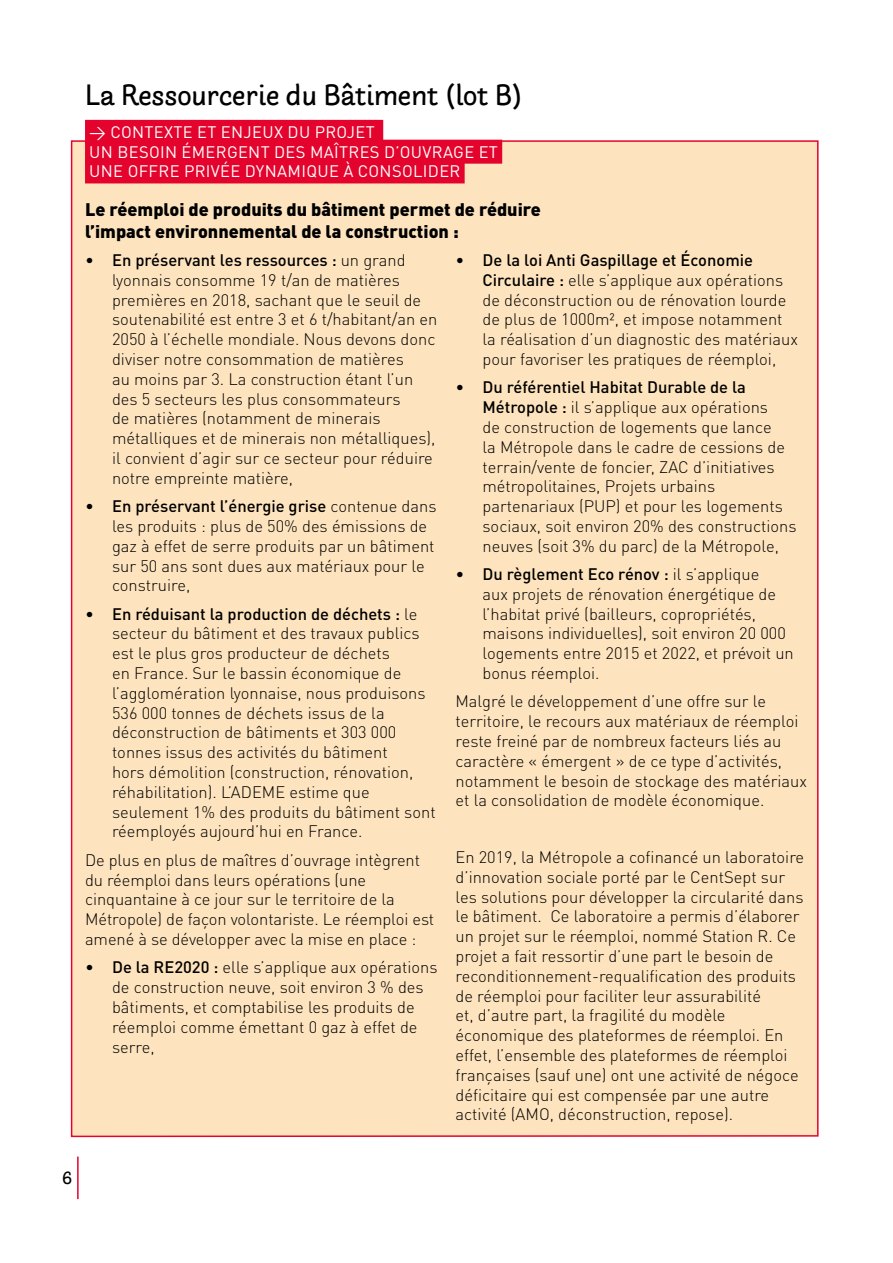
<style>
.page{position:relative;width:893px;height:1263px;background:#fff}
.page>*{position:absolute;margin:0;border:0;box-sizing:border-box;transform-origin:0 0}
.t1{font:27px "Arlette";letter-spacing:-.01em;color:#000}
.t2{font:900 18px/21.6px "DIN Pro";color:#000}
.t3{font:300 16.5px/19.8px "DIN Pro";color:#000}
.t4{font:16.5px/19.8px "DIN Pro";letter-spacing:.02em;color:#fff}
.t5{font:16.5px "Arlette";color:#000}
.s1{font-weight:500}
</style>
<div class="page">
<hr style="left:77px;top:1156px;width:2px;height:43px;background:#e4032c">
<div style="left:70px;top:140px;width:749px;height:998px;background:#fee4be"></div>
<div style="left:85px;top:120px;width:298px;height:24px;background:#e4032c"></div>
<div style="left:85px;top:140px;width:417px;height:24px;background:#e4032c"></div>
<div style="left:85px;top:159px;width:380px;height:24px;background:#e4032c"></div>
<h1 class="t1" style="left:85px;top:80px;width:439px">La Ressourcerie du Bâtiment (lot B)</h1>
<p class="t4" style="left:89px;top:120px;width:410px">→ CONTEXTE ET ENJEUX DU PROJET<br>UN BESOIN ÉMERGENT DES MAÎTRES D’OUVRAGE ET<br>UNE OFFRE PRIVÉE DYNAMIQUE À CONSOLIDER</p>
<p class="t2" style="left:85px;top:196px;width:457px">Le réemploi de produits du bâtiment permet de réduire l’impact environnemental de la construction :</p>
<p class="t3" style="left:112px;top:249px;width:327px;text-indent:-27px">• <span class="s1">En préservant les ressources :</span> un grand lyonnais consomme 19 t/an de matières premières en 2018, sachant que le seuil de soutenabilité est entre 3 et 6 t/habitant/an en 2050 à l’échelle mondiale. Nous devons donc diviser notre consommation de matières<br>au moins par 3. La construction étant l’un des 5 secteurs les plus consommateurs<br>de matières (notamment de minerais métalliques et de minerais non métalliques), il convient d’agir sur ce secteur pour réduire notre empreinte matière,</p>
<p class="t3" style="left:112px;top:495px;width:326px;text-indent:-27px">• <span class="s1">En préservant l’énergie grise</span> contenue dans les produits : plus de 50% des émissions de gaz à effet de serre produits par un bâtiment sur 50 ans sont dues aux matériaux pour le construire,</p>
<p class="t3" style="left:112px;top:602px;width:325px;text-indent:-27px">• <span class="s1">En réduisant la production de déchets :</span> le secteur du bâtiment et des travaux publics est le plus gros producteur de déchets<br>en France. Sur le bassin économique de l’agglomération lyonnaise, nous produisons 536 000 tonnes de déchets issus de la déconstruction de bâtiments et 303 000 tonnes issus des activités du bâtiment<br>hors démolition (construction, rénovation, réhabilitation). L’ADEME estime que seulement 1% des produits du bâtiment sont réemployés aujourd’hui en France.</p>
<p class="t3" style="left:85px;top:848px;width:351px">De plus en plus de maîtres d’ouvrage intègrent du réemploi dans leurs opérations (une cinquantaine à ce jour sur le territoire de la Métropole) de façon volontariste. Le réemploi est amené à se développer avec la mise en place :</p>
<p class="t3" style="left:112px;top:956px;width:327px;text-indent:-27px">• <span class="s1">De la RE2020 :</span> elle s’applique aux opérations de construction neuve, soit environ 3 % des bâtiments, et comptabilise les produits de réemploi comme émettant 0 gaz à effet de serre,</p>
<p class="t3" style="left:482px;top:249px;width:317px;text-indent:-27px">• <span class="s1">De la loi Anti Gaspillage et Économie Circulaire :</span> elle s’applique aux opérations de déconstruction ou de rénovation lourde de plus de 1000m², et impose notamment la réalisation d’un diagnostic des matériaux pour favoriser les pratiques de réemploi,</p>
<p class="t3" style="left:482px;top:376px;width:316px;text-indent:-27px">• <span class="s1">Du référentiel Habitat Durable de la Métropole :</span> il s’applique aux opérations<br>de construction de logements que lance<br>la Métropole dans le cadre de cessions de terrain/vente de foncier, ZAC d’initiatives métropolitaines, Projets urbains partenariaux (PUP) et pour les logements sociaux, soit environ 20% des constructions neuves (soit 3% du parc) de la Métropole,</p>
<p class="t3" style="left:482px;top:563px;width:313px;text-indent:-27px">• <span class="s1">Du règlement Eco rénov :</span> il s’applique<br>aux projets de rénovation énergétique de l’habitat privé (bailleurs, copropriétés, maisons individuelles), soit environ 20 000 logements entre 2015 et 2022, et prévoit un bonus réemploi.</p>
<p class="t3" style="left:455px;top:690px;width:353px">Malgré le développement d’une offre sur le territoire, le recours aux matériaux de réemploi reste freiné par de nombreux facteurs liés au caractère « émergent » de ce type d’activités, notamment le besoin de stockage des matériaux et la consolidation de modèle économique.</p>
<p class="t3" style="left:455px;top:846px;width:350px">En 2019, la Métropole a cofinancé un laboratoire d’innovation sociale porté par le CentSept sur les solutions pour développer la circularité dans le bâtiment. Ce laboratoire a permis d’élaborer un projet sur le réemploi, nommé Station R. Ce projet a fait ressortir d’une part le besoin de reconditionnement-requalification des produits de réemploi pour faciliter leur assurabilité<br>et, d’autre part, la fragilité du modèle économique des plateformes de réemploi. En effet, l’ensemble des plateformes de réemploi françaises (sauf une) ont une activité de négoce déficitaire qui est compensée par une autre activité (AMO, déconstruction, repose).</p>
<p class="t5" style="left:62px;top:1169px;width:11px">6</p>
</div>
